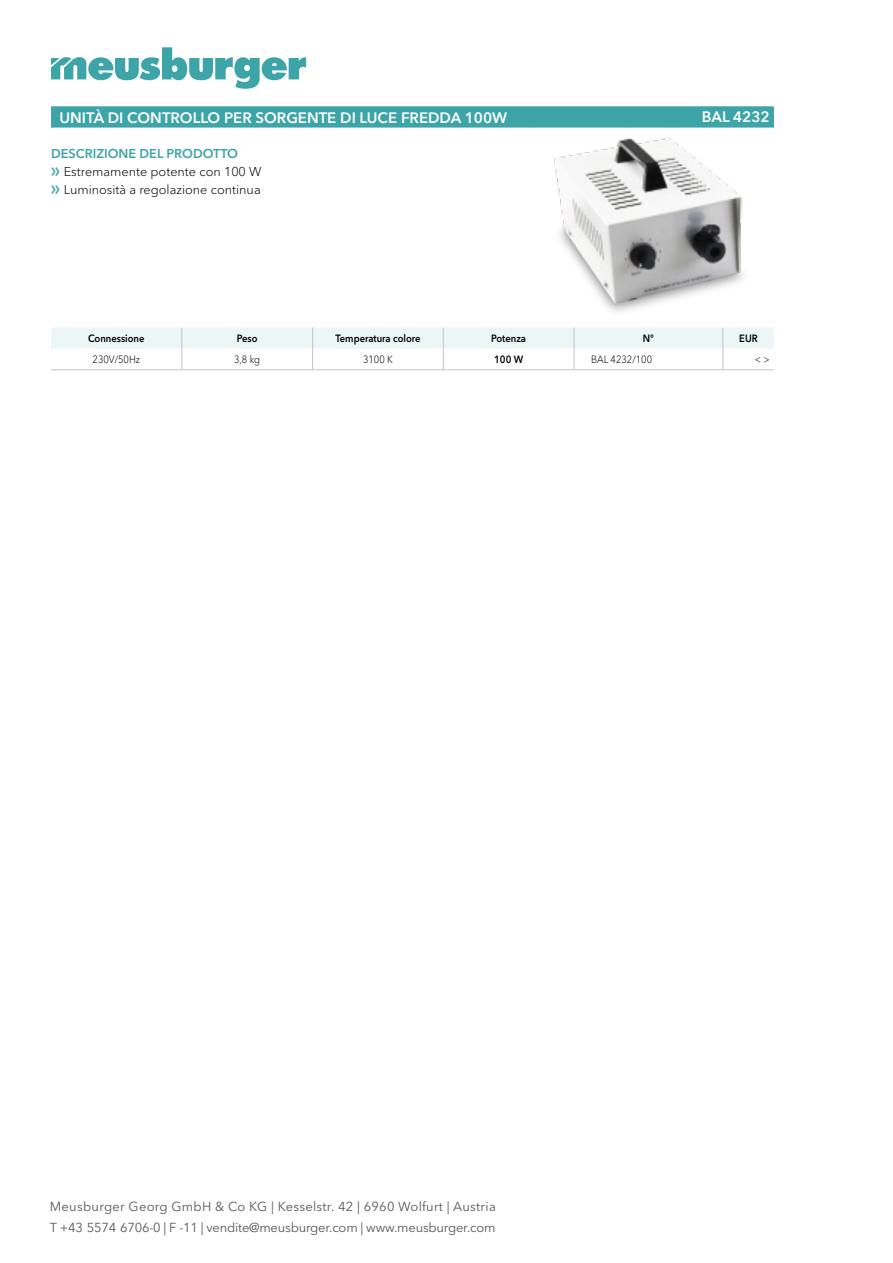
<style>
.page{position:relative;width:893px;height:1263px;background:#fff}
.page>*{position:absolute;margin:0;border:0;box-sizing:border-box;transform-origin:0 0}
.t1{font:600 15px "Avenir Next W1 G";color:#fff}
.t2{font:12.9px/20.7px "Avenir Next W1 G";letter-spacing:-.005em;color:#585857}
.t3{font:300 12.75px/18px "Avenir Next W1 G";color:#000}
.t4{font:600 10.5px "Avenir Next W1 G";color:#000;scale:.9 1}
.t5{font:300 10.5px "Avenir Next W1 G";color:#000;scale:.9 1}
.s1{font-weight:600;color:#3da4a8}
.s2{font-family:"Meusburger Sonderzeichen";font-weight:400;color:#3da4a8}
</style>
<div class="page">
<svg style="left:51px;top:47px;width:255px;height:42px"></svg>
<svg style="left:51px;top:106px;width:723px;height:22px;background:#43a7aa"></svg>
<img style="left:554px;top:137px;width:190px;height:175px">
<svg style="left:51px;top:327px;width:723px;height:42px"></svg>
<hr style="left:51px;top:369px;width:131px;height:1px;background:#c4c5c5">
<hr style="left:182px;top:369px;width:131px;height:1px;background:#c4c5c5">
<hr style="left:313px;top:369px;width:130px;height:1px;background:#c4c5c5">
<hr style="left:443px;top:369px;width:131px;height:1px;background:#c4c5c5">
<hr style="left:574px;top:369px;width:149px;height:1px;background:#c4c5c5">
<hr style="left:723px;top:369px;width:51px;height:1px;background:#c4c5c5">
<p class="t1" style="left:60px;top:108px;width:449px">UNITÀ DI CONTROLLO PER SORGENTE DI LUCE FREDDA 100W</p>
<p class="t1" style="left:702px;top:108px;width:69px">BAL 4232</p>
<p class="t3" style="left:51px;top:145px;width:212px"><span class="s1">DESCRIZIONE DEL PRODOTTO<br></span><span class="s2">f</span> Estremamente potente con 100 W <span class="s2">f</span> Luminosità a regolazione continua</p>
<p class="t4" style="left:88px;top:332px;width:64px">Connessione</p>
<p class="t4" style="left:237px;top:332px;width:24px">Peso</p>
<p class="t4" style="left:335px;top:332px;width:96px">Temperatura colore</p>
<p class="t4" style="left:491px;top:332px;width:40px">Potenza</p>
<p class="t4" style="left:643px;top:332px;width:14px">N°</p>
<p class="t4" style="left:739px;top:332px;width:22px">EUR</p>
<p class="t5" style="left:93px;top:353px;width:54px">230V/50Hz</p>
<p class="t5" style="left:234px;top:353px;width:31px">3,8 kg</p>
<p class="t5" style="left:363px;top:353px;width:35px">3100 K</p>
<p class="t4" style="left:494px;top:353px;width:34px">100 W</p>
<p class="t5" style="left:591px;top:353px;width:69px">BAL 4232/100</p>
<p class="t5" style="left:755px;top:353px;width:18px">&lt; &gt;</p>
<p class="t2" style="left:50px;top:1196px;width:448px">Meusburger Georg GmbH &amp; Co KG | Kesselstr. 42 | 6960 Wolfurt | Austria<br>T +43 5574 6706-0 | F -11 | vendite@meusburger.com | www.meusburger.com</p>
</div>
